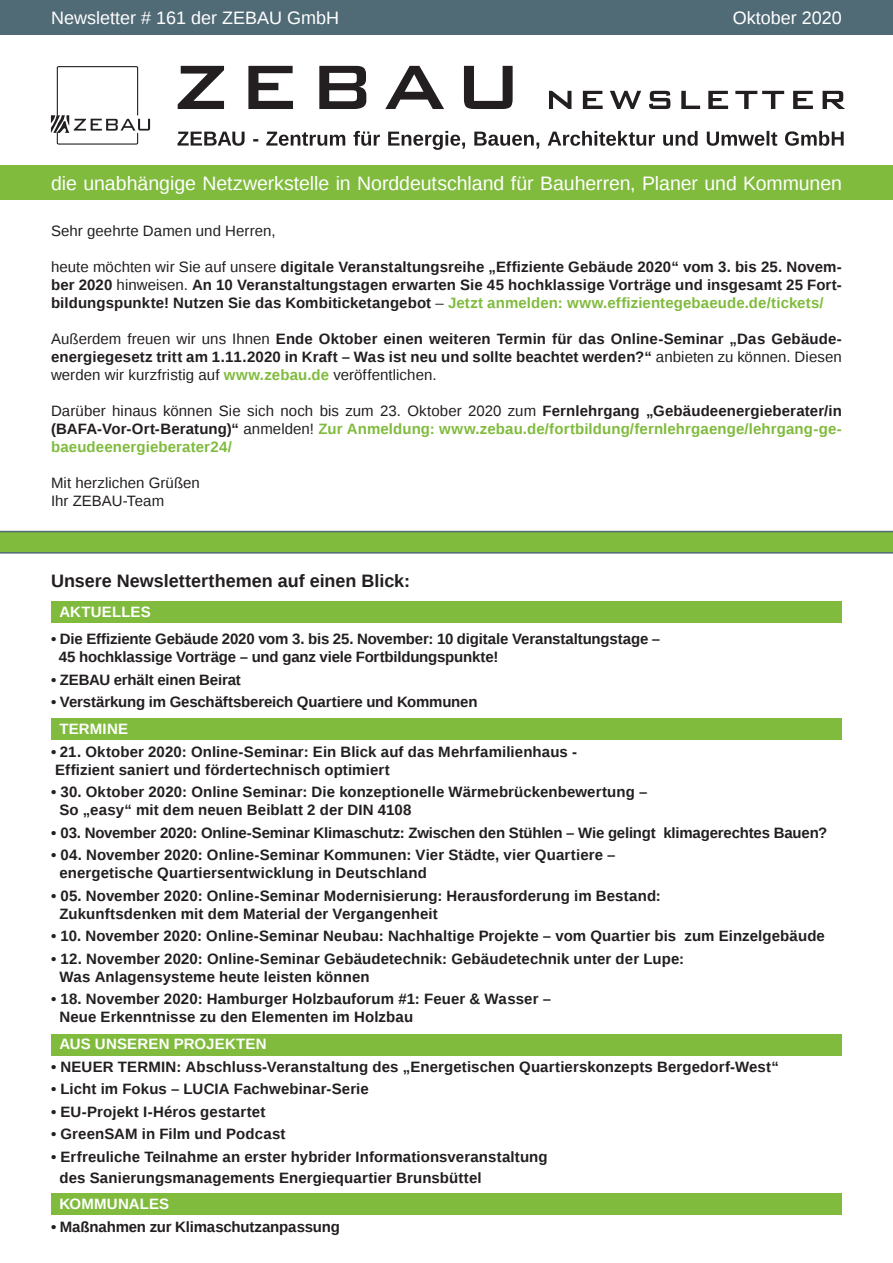
<style>
.page{position:relative;width:893px;height:1263px;background:#fff}
.page>*{position:absolute;margin:0;border:0;box-sizing:border-box;transform-origin:0 0}
.t1{font:19.5px "Liberation Sans";letter-spacing:-.005em;color:#fff}
.t2{font:18px "Liberation Sans";color:#fff}
.t3{font:700 18px "Liberation Sans";color:#231f20}
.t4{font:700 15px/18px "Liberation Sans";letter-spacing:.005em;color:#231f20}
.t5{font:700 15px/18px "Liberation Sans";letter-spacing:-.015em;color:#231f20}
.t6{font:700 15px/18px "Liberation Sans";letter-spacing:.01em;color:#80bb3d;text-align:justify}
.t7{font:15px/18px "Liberation Sans";letter-spacing:.005em;color:#231f20}
.t8{font:700 15px "Liberation Sans";letter-spacing:.015em;color:#fff}
.s1{font-weight:400}
.s2{color:#80bb3d}
.s3{font-weight:400;color:#231f20}
.s4{color:#231f20}
</style>
<div class="page">
<div style="left:0;top:0;width:893px;height:34px;background:#506a76"></div>
<div style="left:0;top:166px;width:893px;height:34px;background:#80bb3d"></div>
<svg style="left:178px;top:66px;width:667px;height:43px"></svg>
<svg style="left:177px;top:131px;width:667px;height:19px"></svg>
<svg style="left:51px;top:66px;width:99px;height:79px"></svg>
<div style="left:51px;top:1193px;width:791px;height:21px;background:#80bb3d"></div>
<div style="left:51px;top:1034px;width:791px;height:22px;background:#80bb3d"></div>
<div style="left:51px;top:719px;width:791px;height:21px;background:#80bb3d"></div>
<div style="left:51px;top:602px;width:791px;height:21px;background:#80bb3d"></div>
<div style="left:0;top:531px;width:893px;height:22px;background:#80bb3d"></div>
<hr style="left:0;top:552px;width:893px;height:2px;background:#506a76">
<hr style="left:0;top:531px;width:893px;height:1px;background:#506a76">
<p class="t2" style="left:51px;top:7px;width:290px">Newsletter # 161 der ZEBAU GmbH</p>
<p class="t2" style="left:733px;top:7px;width:111px">Oktober 2020</p>
<h1 class="t1" style="left:51px;top:172px;width:792px">die unabhängige Netzwerkstelle in Norddeutschland für Bauherren, Planer und Kommunen</h1>
<p class="t7" style="left:51px;top:223px;width:226px">Sehr geehrte Damen und Herren,</p>
<p class="t4" style="left:51px;top:258px;width:792px;text-align:justify"><span class="s1">heute möchten wir Sie auf unsere</span> digitale Veranstaltungsreihe „Effiziente Gebäude 2020“ vom 3. bis 25. Novem&shy;ber 2020 <span class="s1">hinweisen.</span> An 10 Veranstaltungstagen erwarten Sie 45 hochklassige Vorträge und insgesamt 25 Fort&shy;bildungspunkte! Nutzen Sie das Kombiticketangebot <span class="s1">–</span> <span class="s2">Jetzt anmelden: www.effizientegebaeude.de/tickets/</span></p>
<p class="t4" style="left:51px;top:330px;width:792px;text-align:justify"><span class="s1">Außerdem freuen wir uns Ihnen</span> Ende Oktober einen weiteren Termin für das Online-Seminar „Das Gebäude&shy;energiegesetz tritt am 1.11.2020 in Kraft – Was ist neu und sollte beachtet werden?“ <span class="s1">anbieten zu können. Diesen werden wir kurzfristig auf</span> <span class="s2">www.zebau.de</span> <span class="s1">veröffentlichen.</span></p>
<p class="t6" style="left:51px;top:402px;width:792px"><span class="s3">Darüber hinaus können Sie sich noch bis zum 23. Oktober 2020 zum</span> <span class="s4">Fernlehrgang „Gebäudeenergieberater/in (BAFA-Vor-Ort-Beratung)“</span> <span class="s3">anmelden!</span> Zur Anmeldung: www.zebau.de/fortbildung/fernlehrgaenge/lehrgang-ge&shy;baeudeenergieberater24/</p>
<p class="t7" style="left:51px;top:475px;width:150px">Mit herzlichen Grüßen<br>Ihr ZEBAU-Team</p>
<p class="t3" style="left:51px;top:569px;width:361px">Unsere Newsletterthemen auf einen Blick:</p>
<p class="t8" style="left:59px;top:602px;width:93px">AKTUELLES</p>
<p class="t5" style="left:59px;top:630px;width:603px;text-indent:-8px">• Die Effiziente Gebäude 2020 vom 3. bis 25. November: 10 digitale Veranstaltungstage –<br>45 hochklassige Vorträge – und ganz viele Fortbildungspunkte!</p>
<p class="t4" style="left:51px;top:670px;width:191px">• ZEBAU erhält einen Beirat</p>
<p class="t4" style="left:51px;top:693px;width:428px">• Verstärkung im Geschäftsbereich Quartiere und Kommunen</p>
<p class="t8" style="left:59px;top:719px;width:70px">TERMINE</p>
<p class="t4" style="left:51px;top:742px;width:528px">• 21. Oktober 2020: Online-Seminar: Ein Blick auf das Mehrfamilienhaus -<br>Effizient saniert und fördertechnisch optimiert</p>
<p class="t4" style="left:59px;top:783px;width:589px;text-indent:-8px">• 30. Oktober 2020: Online Seminar: Die konzeptionelle Wärmebrückenbewertung –<br>So „easy“ mit dem neuen Beiblatt 2 der DIN 4108</p>
<p class="t5" style="left:51px;top:823px;width:778px">• 03. November 2020: Online-Seminar Klimaschutz: Zwischen den Stühlen – Wie gelingt klimagerechtes Bauen?</p>
<p class="t4" style="left:59px;top:846px;width:558px;text-indent:-8px">• 04. November 2020: Online-Seminar Kommunen: Vier Städte, vier Quartiere – energetische Quartiersentwicklung in Deutschland</p>
<p class="t4" style="left:59px;top:886px;width:603px;text-indent:-8px">• 05. November 2020: Online-Seminar Modernisierung: Herausforderung im Bestand:<br>Zukunftsdenken mit dem Material der Vergangenheit</p>
<p class="t4" style="left:51px;top:927px;width:775px">• 10. November 2020: Online-Seminar Neubau: Nachhaltige Projekte – vom Quartier bis zum Einzelgebäude</p>
<p class="t4" style="left:59px;top:949px;width:626px;text-indent:-8px">• 12. November 2020: Online-Seminar Gebäudetechnik: Gebäudetechnik unter der Lupe:<br>Was Anlagensysteme heute leisten können</p>
<p class="t4" style="left:59px;top:990px;width:493px;text-indent:-8px">• 18. November 2020: Hamburger Holzbauforum #1: Feuer &amp; Wasser –<br>Neue Erkenntnisse zu den Elementen im Holzbau</p>
<p class="t8" style="left:59px;top:1034px;width:209px">AUS UNSEREN PROJEKTEN</p>
<p class="t4" style="left:51px;top:1057px;width:729px">• NEUER TERMIN: Abschluss-Veranstaltung des „Energetischen Quartierskonzepts Bergedorf-West“</p>
<p class="t4" style="left:51px;top:1080px;width:319px">• Licht im Fokus – LUCIA Fachwebinar-Serie</p>
<p class="t4" style="left:51px;top:1102px;width:216px">• EU-Projekt I-Héros gestartet</p>
<p class="t4" style="left:51px;top:1125px;width:236px">• GreenSAM in Film und Podcast</p>
<p class="t4" style="left:60px;top:1145px;width:490px;line-height:21.6px;text-indent:-9px">• Erfreuliche Teilnahme an erster hybrider Informationsveranstaltung des Sanierungsmanagements Energiequartier Brunsbüttel</p>
<p class="t8" style="left:59px;top:1194px;width:111px">KOMMUNALES</p>
<p class="t4" style="left:51px;top:1217px;width:291px">• Maßnahmen zur Klimaschutzanpassung</p>
</div>
